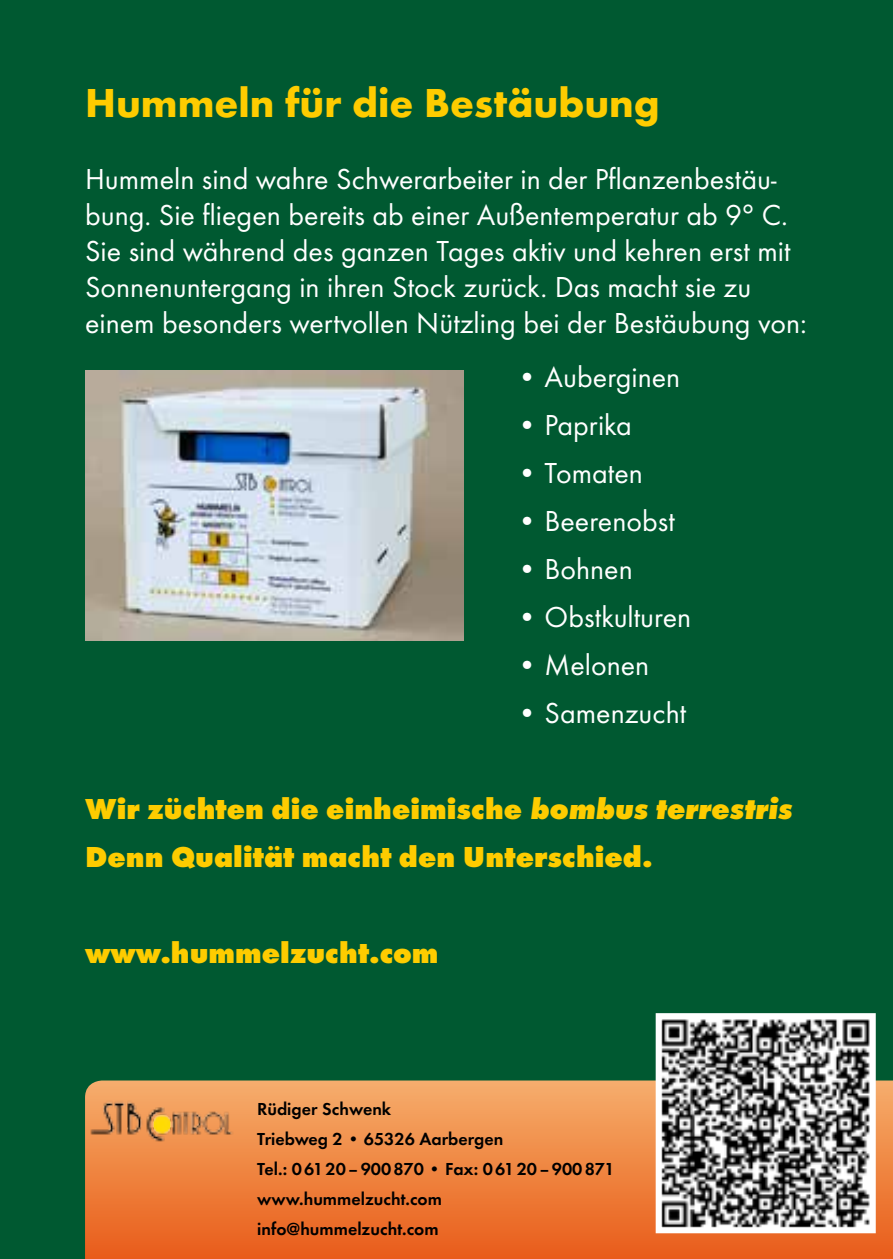
<style>
.page{position:relative;width:893px;height:1259px;background:#005931}
.page>*{position:absolute;margin:0;border:0;box-sizing:border-box;transform-origin:0 0}
.t1{font:700 42px "Futura T";color:#fecc00}
.t2{font:30px/36px "Futura T";color:#fff}
.t3{font:800 30px/48px "Futura T";color:#fecc00}
.t4{font:600 18px/30px "Futura T";color:#000}
.s1{font-style:italic}
</style>
<div class="page">
<svg style="left:85px;top:1080px;width:808px;height:179px;background:#ed813f"></svg>
<img style="left:89px;top:1099px;width:146px;height:43px">
<img style="left:663px;top:1020px;width:206px;height:206px">
<div style="left:656px;top:1013px;width:220px;height:220px;border:6px solid #fff"></div>
<img style="left:85px;top:370px;width:378px;height:270px">
<h1 class="t1" style="left:85px;top:78px;width:576px">Hummeln für die Bestäubung</h1>
<p class="t2" style="left:85px;top:160px;width:723px">Hummeln sind wahre Schwerarbeiter in der Pflanzenbestäu&shy;bung. Sie fliegen bereits ab einer Außentemperatur ab 9° C.<br>Sie sind während des ganzen Tages aktiv und kehren erst mit Sonnenuntergang in ihren Stock zurück. Das macht sie zu einem besonders wertvollen Nützling bei der Bestäubung von:</p>
<p class="t2" style="left:517px;top:358px;width:165px">• Auberginen</p>
<p class="t2" style="left:517px;top:406px;width:116px">• Paprika</p>
<p class="t2" style="left:517px;top:454px;width:127px">• Tomaten</p>
<p class="t2" style="left:517px;top:502px;width:159px">• Beerenobst</p>
<p class="t2" style="left:517px;top:550px;width:117px">• Bohnen</p>
<p class="t2" style="left:517px;top:598px;width:176px">• Obstkulturen</p>
<p class="t2" style="left:517px;top:646px;width:134px">• Melonen</p>
<p class="t2" style="left:517px;top:694px;width:171px">• Samenzucht</p>
<p class="t3" style="left:85px;top:784px;width:708px">Wir züchten die einheimische <span class="s1">bombus terrestris<br></span>Denn Qualität macht den Unterschied.</p>
<p class="t3" style="left:85px;top:928px;width:355px">www.hummelzucht.com</p>
<p class="t4" style="left:257px;top:1093px;width:359px">Rüdiger Schwenk<br>Triebweg 2 • 65326 Aarbergen<br>Tel.: 06120–900870 • Fax: 06120–900871 www.hummelzucht.com info@hummelzucht.com</p>
</div>
